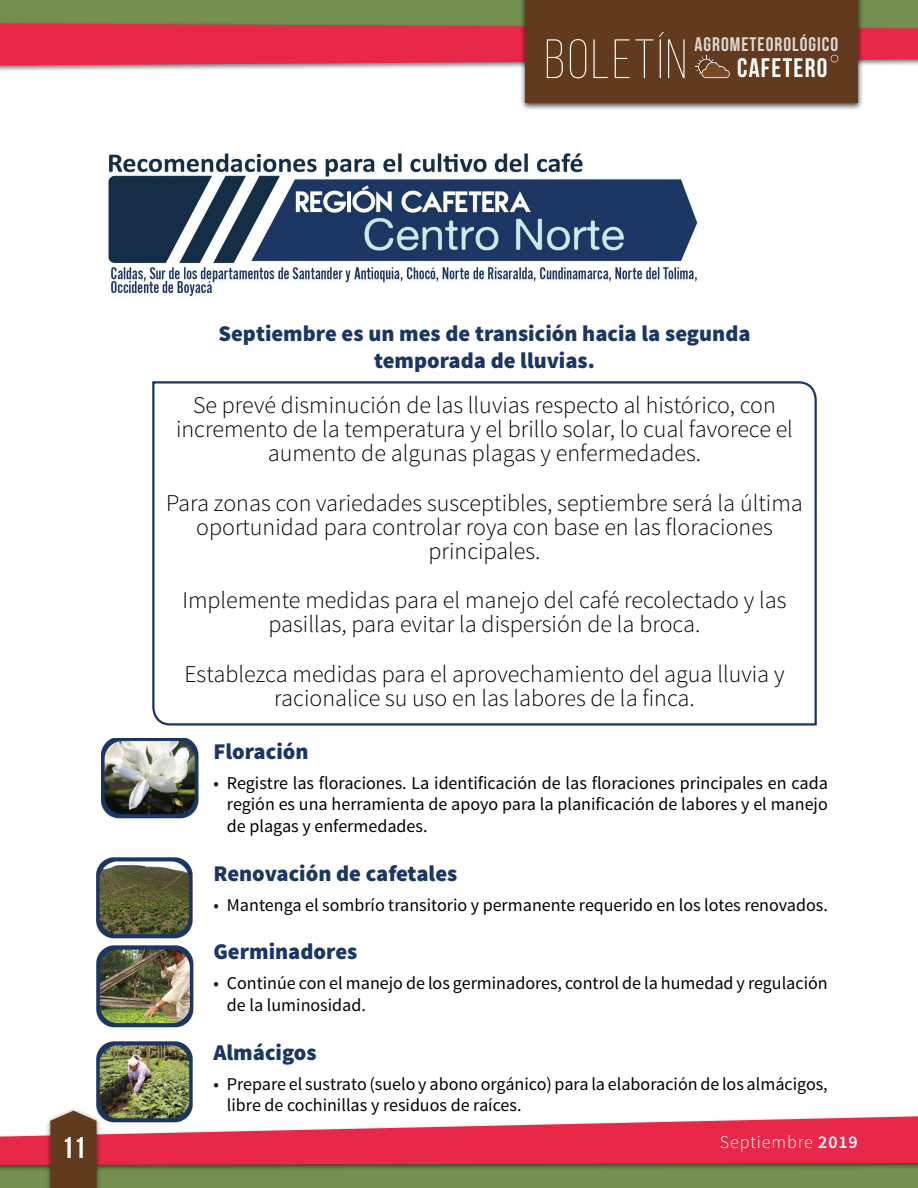
<style>
.page{position:relative;width:918px;height:1188px;background:#fff}
.page>*{position:absolute;margin:0;border:0;box-sizing:border-box;transform-origin:0 0}
.t1{font:300 55.35px "Bebas Neue";letter-spacing:.05em;color:#fff}
.t2{font:30px "Bebas Neue";color:#fff}
.t3{font:26.85px "Bebas Neue";letter-spacing:.05em;color:#fff}
.t4{font:300 24px/24px "Source Sans Pro";color:#000;text-align:center}
.t5{font:900 22.5px/27px "Source Sans Pro";color:#1b3663;text-align:center}
.t6{font:19.65px "Bebas Neue";letter-spacing:.05em;color:#fff}
.t7{font:18px/21.6px "Source Sans Pro";color:#000}
.t8{font:300 18px "Source Sans Pro";letter-spacing:.05em;color:#fff}
.s1{font-weight:600}
</style>
<div class="page">
<div style="left:0;top:1143px;width:918px;height:45px;background:#758f50"></div>
<div style="left:0;top:0;width:918px;height:55px;background:#758f50"></div>
<div style="left:0;top:1113px;width:918px;height:59px;background:#000;opacity:.5"></div>
<svg style="left:0;top:1116px;width:918px;height:49px;fill:#e92849"></svg>
<div style="left:520px;top:0;width:344px;height:111px;background:#000;opacity:.75"></div>
<div style="left:526px;top:0;width:332px;height:103px;background:#623a1d"></div>
<svg style="left:0;top:23px;width:918px;height:55px"></svg>
<div style="left:45px;top:1107px;width:57px;height:81px;background:#000;opacity:.5"></div>
<svg style="left:50px;top:1111px;width:47px;height:77px;background:#694328"></svg>
<img style="left:101px;top:739px;width:98px;height:80px">
<img style="left:96px;top:857px;width:97px;height:82px">
<img style="left:108px;top:153px;width:590px;height:143px">
<img style="left:96px;top:945px;width:98px;height:83px">
<svg style="left:152px;top:381px;width:665px;height:345px"></svg>
<img style="left:91px;top:1041px;width:107px;height:84px">
<h1 class="t1" style="left:545px;top:30px;width:144px">BOLETÍN</h1>
<p class="t6" style="left:695px;top:34px;width:145px">AGROMETEOROLÓGICO</p>
<p class="t3" style="left:737px;top:53px;width:92px">CAFETERO</p>
<p class="t5" style="left:218px;top:321px;width:534px">Septiembre es un mes de transición hacia la segunda temporada de lluvias.</p>
<p class="t4" style="left:176px;top:393px;width:618px">Se prevé disminución de las lluvias respecto al histórico, con incremento de la temperatura y el brillo solar, lo cual favorece el aumento de algunas plagas y enfermedades.</p>
<p class="t4" style="left:166px;top:491px;width:638px">Para zonas con variedades susceptibles, septiembre será la última oportunidad para controlar roya con base en las floraciones principales.</p>
<p class="t4" style="left:182px;top:588px;width:606px">Implemente medidas para el manejo del café recolectado y las pasillas, para evitar la dispersión de la broca.</p>
<p class="t4" style="left:184px;top:662px;width:602px">Establezca medidas para el aprovechamiento del agua lluvia y racionalice su uso en las labores de la finca.</p>
<p class="t5" style="left:213px;top:739px;width:97px">Floración</p>
<p class="t7" style="left:227px;top:772px;width:602px;text-align:justify;text-indent:-14px">• Registre las floraciones. La identificación de las floraciones principales en cada región es una herramienta de apoyo para la planificación de labores y el manejo de plagas y enfermedades.</p>
<p class="t5" style="left:213px;top:861px;width:245px">Renovación de cafetales</p>
<p class="t7" style="left:213px;top:894px;width:616px">• Mantenga el sombrío transitorio y permanente requerido en los lotes renovados.</p>
<p class="t5" style="left:213px;top:939px;width:145px">Germinadores</p>
<p class="t7" style="left:227px;top:973px;width:602px;text-indent:-14px">• Continúe con el manejo de los germinadores, control de la humedad y regulación de la luminosidad.</p>
<p class="t5" style="left:213px;top:1040px;width:105px">Almácigos</p>
<p class="t7" style="left:227px;top:1073px;width:602px;text-indent:-14px">• Prepare el sustrato (suelo y abono orgánico) para la elaboración de los almácigos, libre de cochinillas y residuos de raíces.</p>
<p class="t2" style="left:62px;top:1131px;width:25px">11</p>
<p class="t8" style="left:720px;top:1131px;width:139px">Septiembre <span class="s1">2019</span></p>
</div>
